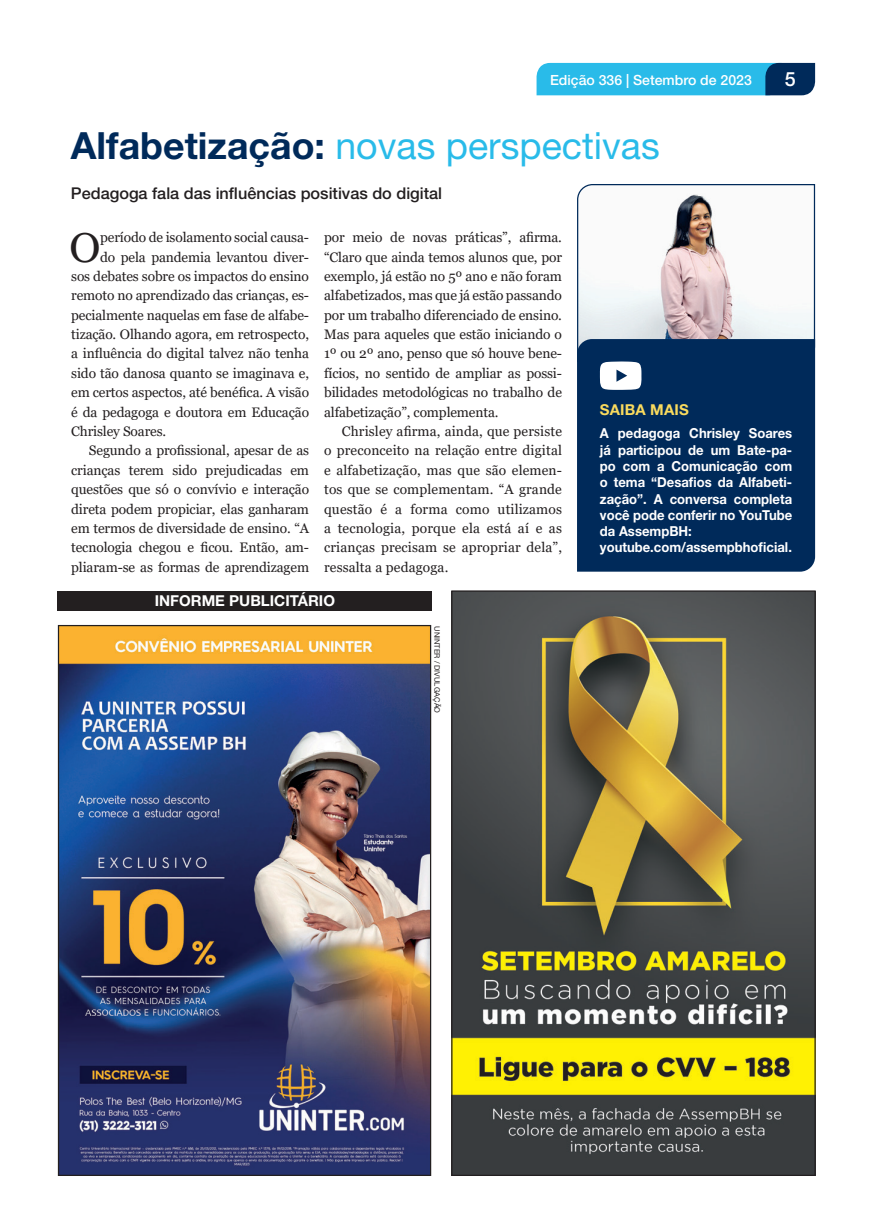
<style>
.page{position:relative;width:886px;height:1223px;background:#fff}
.page>*{position:absolute;margin:0;border:0;box-sizing:border-box;transform-origin:0 0}
.Corpo_texto{font:41.75px "Georgia";color:#231f20}
.título_materia{font:37.5px "Helvetica Neue LT Std";color:#29bbe9}
.t1{font:500 19.62px "Helvetica Neue LT Std";color:#fff}
.subtitulo_materia{font:500 16.25px "Helvetica Neue LT Std";color:#231f20}
.t2{font:700 15px "Helvetica Neue LT Std";color:#fff}
.t3{font:700 15px "Helvetica Neue LT Std";letter-spacing:.01em;color:#fadb5e}
.t4{font:500 14px "Helvetica Neue LT Std";color:#fff}
.Corpo_texto-2{font:13.75px/19.4px "Georgia";letter-spacing:-.01em;color:#231f20;text-align:justify}
.t5{font:700 13.75px/16.2px "Helvetica Neue LT Std";color:#fff;text-align:justify;scale:.95 1}
.crédito{font:7.5px "Helvetica Neue LT Std";color:#231f20}
.s1{font-weight:700;color:#002a5a}
</style>
<div class="page">
<svg style="left:536px;top:63px;width:279px;height:32px;background:#24a3d0"></svg>
<div style="left:58px;top:591px;width:374px;height:19px;background:#231f20"></div>
<img style="left:60px;top:627px;width:369px;height:546px">
<div style="left:577px;top:390px;width:238px;height:181px;background:#002a5a"></div>
<svg style="left:577px;top:184px;width:239px;height:206px"></svg>
<img style="left:453px;top:592px;width:361px;height:581px">
<p class="t4" style="left:550px;top:72px;width:203px">Edição 336 | Setembro de 2023</p>
<h3 class="t1" style="left:785px;top:68px;width:12px">5</h3>
<p class="título_materia" style="left:71px;top:123px;width:590px"><span class="s1">Alfabetização:</span> novas perspectivas</p>
<p class="subtitulo_materia" style="left:71px;top:184px;width:373px">Pedagoga fala das influências positivas do digital</p>
<p class="Corpo_texto-2" style="left:324px;top:228px;width:239px">por meio de novas práticas”, afirma. “Claro que ainda temos alunos que, por exemplo, já estão no 5º ano e não foram alfabetizados, mas que já estão passando por um trabalho diferenciado de ensino.<br>Mas para aqueles que estão iniciando o 1º ou 2º ano, penso que só houve bene&shy;fícios, no sentido de ampliar as possi&shy;bilidades metodológicas no trabalho de alfabetização”, complementa.</p>
<p class="Corpo_texto-2" style="left:324px;top:422px;width:239px;text-indent:18px">Chrisley afirma, ainda, que persiste o preconceito na relação entre digital e alfabetização, mas que são elemen&shy;tos que se complementam. “A grande questão é a forma como utilizamos a tecnologia, porque ela está aí e as crianças precisam se apropriar dela”, ressalta a pedagoga.</p>
<p class="t2" style="left:155px;top:591px;width:182px">INFORME PUBLICITÁRIO</p>
<p class="crédito" style="left:442px;top:626px;width:88px;rotate:90deg">UNINTER / DIVULGAÇÃO</p>
<p class="Corpo_texto" style="left:70px;top:222px;width:33px">O</p>
<p class="Corpo_texto-2" style="left:100px;top:228px;width:210px">período de isolamento social causa-</p>
<p class="Corpo_texto-2" style="left:100px;top:247px;width:210px">do pela pandemia levantou diver-</p>
<p class="Corpo_texto-2" style="left:71px;top:267px;width:239px">sos debates sobre os impactos do ensino</p>
<p class="Corpo_texto-2" style="left:71px;top:286px;width:239px">remoto no aprendizado das crianças, es-</p>
<p class="Corpo_texto-2" style="left:71px;top:305px;width:239px">pecialmente naquelas em fase de alfabe-</p>
<p class="Corpo_texto-2" style="left:71px;top:325px;width:239px">tização. Olhando agora, em retrospecto,</p>
<p class="Corpo_texto-2" style="left:71px;top:344px;width:239px">a influência do digital talvez não tenha</p>
<p class="Corpo_texto-2" style="left:71px;top:364px;width:239px">sido tão danosa quanto se imaginava e,</p>
<p class="Corpo_texto-2" style="left:71px;top:383px;width:239px">em certos aspectos, até benéfica. A visão</p>
<p class="Corpo_texto-2" style="left:71px;top:402px;width:239px">é da pedagoga e doutora em Educação</p>
<p class="Corpo_texto-2" style="left:71px;top:422px;width:97px">Chrisley Soares.</p>
<p class="Corpo_texto-2" style="left:71px;top:441px;width:239px;text-indent:18px">Segundo a profissional, apesar de as crianças terem sido prejudicadas em questões que só o convívio e interação direta podem propiciar, elas ganharam em termos de diversidade de ensino. “A tecnologia chegou e ficou. Então, am&shy;pliaram-se as formas de aprendizagem</p>
<p class="t3" style="left:600px;top:400px;width:90px">SAIBA MAIS</p>
<p class="t5" style="left:600px;top:425px;width:204px">A pedagoga Chrisley Soares já participou de um Bate-pa&shy;po com a Comunicação com o tema “Desafios da Alfabeti&shy;zação”. A conversa completa você pode conferir no YouTube da AssempBH:</p>
<p class="t5" style="left:600px;top:539px;width:204px">youtube.com/assempbhoficial.</p>
</div>
